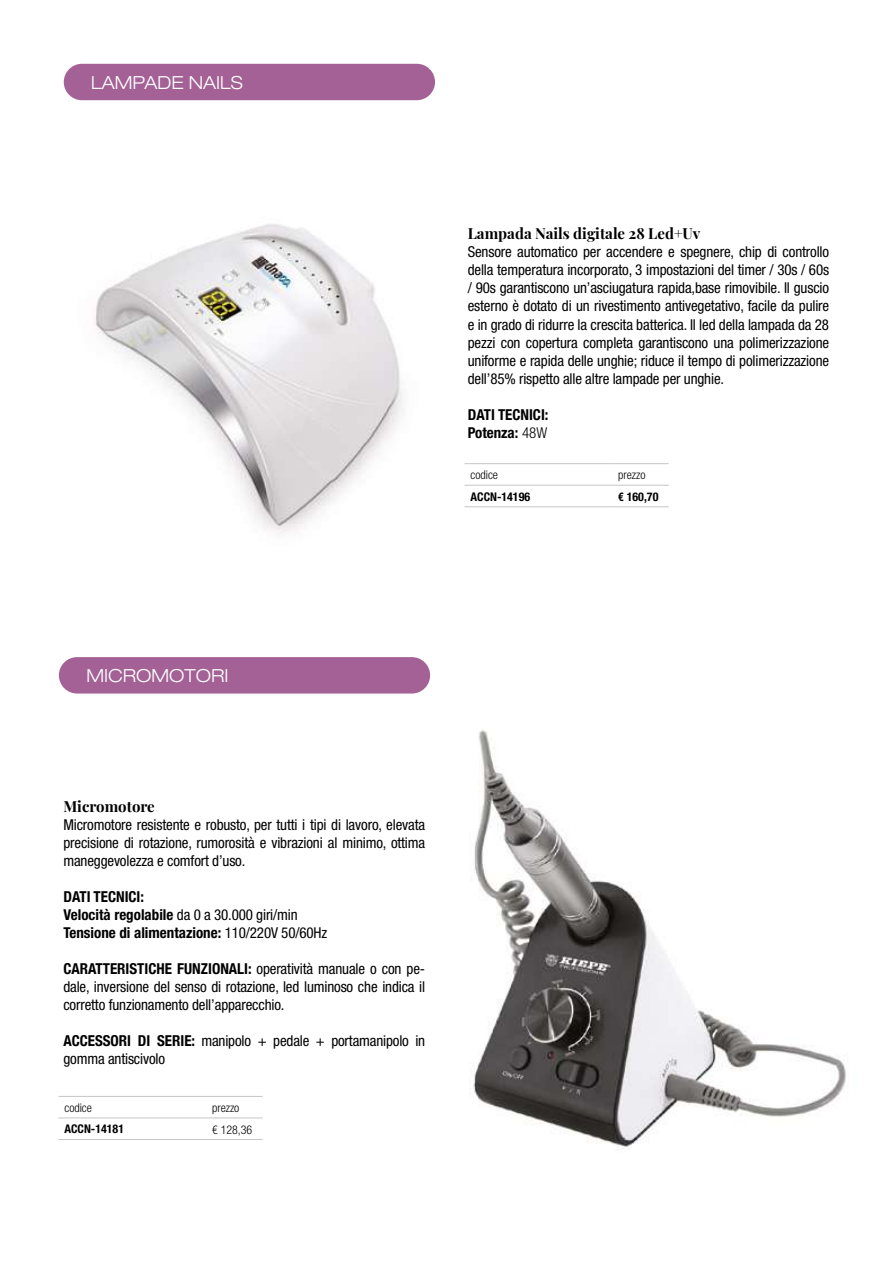
<style>
.page{position:relative;width:893px;height:1263px;background:#fff}
.page>*{position:absolute;margin:0;border:0;box-sizing:border-box;transform-origin:0 0}
.t1{font:300 expanded 18px "Helvetica Neue";color:#fff}
.t2{font:condensed 15px/18px "Helvetica Neue";letter-spacing:-.01em;color:#000;text-align:justify}
.t3{font:700 condensed 15px/18px "Helvetica Neue";color:#000}
.t4{font:15px "Playfair Display";color:#000}
.t5{font:700 condensed 15px/18px "Helvetica Neue";color:#000}
.t6{font:300 condensed 12px "Helvetica Neue";color:#000}
.t7{font:700 condensed 12px "Helvetica Neue";color:#000}
.s1{font-style:inherit}
.s2{font-weight:300}
.s3{font-weight:400}
.s4{font-weight:700}
</style>
<div class="page">
<div style="left:64px;top:64px;width:371px;height:36px;background:#a36196;border-radius:18px"></div>
<img style="left:95px;top:224px;width:308px;height:309px">
<hr style="left:465px;top:463px;width:147px;height:1px;background:#c6c6c6">
<hr style="left:612px;top:463px;width:57px;height:1px;background:#c6c6c6">
<hr style="left:465px;top:485px;width:147px;height:1px;background:#c6c6c6">
<hr style="left:612px;top:485px;width:57px;height:1px;background:#c6c6c6">
<hr style="left:465px;top:506px;width:147px;height:1px;background:#c6c6c6">
<hr style="left:612px;top:506px;width:57px;height:1px;background:#c6c6c6">
<img style="left:389px;top:693px;width:457px;height:457px">
<div style="left:59px;top:657px;width:371px;height:36px;background:#a36196;border-radius:18px"></div>
<hr style="left:58px;top:1096px;width:148px;height:1px;background:#c6c6c6">
<hr style="left:206px;top:1096px;width:57px;height:1px;background:#c6c6c6">
<hr style="left:58px;top:1118px;width:148px;height:1px;background:#c6c6c6">
<hr style="left:206px;top:1118px;width:57px;height:1px;background:#c6c6c6">
<hr style="left:58px;top:1139px;width:148px;height:1px;background:#c6c6c6">
<hr style="left:206px;top:1139px;width:57px;height:1px;background:#c6c6c6">
<p class="t1" style="left:91px;top:72px;width:153px">LAMPADE NAILS</p>
<p class="t4" style="left:468px;top:222px;width:234px">Lampada Nails digitale 28 Led+Uv</p>
<p class="t2" style="left:468px;top:243px;width:363px">Sensore automatico per accendere e spegnere, chip di controllo della temperatura incorporato, 3 impostazioni del timer / 30s / 60s / 90s garantiscono un’asciugatura rapida,base rimovibile. Il guscio esterno è dotato di un rivestimento antivegetativo, facile da pulire e in grado di ridurre la crescita batterica. Il led della lampada da 28 pezzi con copertura completa garantiscono una polimerizzazione uniforme e rapida delle unghie; riduce il tempo di polimerizzazione dell’85% rispetto alle altre lampade per unghie.</p>
<p class="t5" style="left:468px;top:404px;width:82px">DATI TECNICI:<br><span class="s1">Potenza:</span> <span class="s2">48W</span></p>
<p class="t6" style="left:471px;top:468px;width:29px">codice</p>
<p class="t6" style="left:618px;top:468px;width:29px">prezzo</p>
<p class="t7" style="left:471px;top:489px;width:61px">ACCN-14196</p>
<p class="t7" style="left:618px;top:489px;width:42px">€ 160,70</p>
<p class="t1" style="left:86px;top:665px;width:144px">MICROMOTORI</p>
<p class="t4" style="left:63px;top:795px;width:93px">Micromotore</p>
<p class="t2" style="left:63px;top:816px;width:363px">Micromotore resistente e robusto, per tutti i tipi di lavoro, elevata precisione di rotazione, rumorosità e vibrazioni al minimo, ottima maneggevolezza e comfort d’uso.</p>
<p class="t3" style="left:63px;top:888px;width:265px"><span class="s1">DATI TECNICI:<br></span>Velocità regolabile <span class="s3">da 0 a 30.000 giri/min<br></span>Tensione di alimentazione: <span class="s3">110/220V 50/60Hz</span></p>
<p class="t2" style="left:63px;top:960px;width:363px"><span class="s4">CARATTERISTICHE FUNZIONALI:</span> operatività manuale o con pe&shy;dale, inversione del senso di rotazione, led luminoso che indica il corretto funzionamento dell’apparecchio.</p>
<p class="t2" style="left:63px;top:1032px;width:363px"><span class="s4">ACCESSORI DI SERIE:</span> manipolo + pedale + portamanipolo in gomma antiscivolo</p>
<p class="t6" style="left:64px;top:1101px;width:29px">codice</p>
<p class="t6" style="left:212px;top:1101px;width:29px">prezzo</p>
<p class="t7" style="left:64px;top:1122px;width:61px">ACCN-14181</p>
<p class="t6" style="left:212px;top:1122px;width:42px">€ 128,36</p>
</div>
